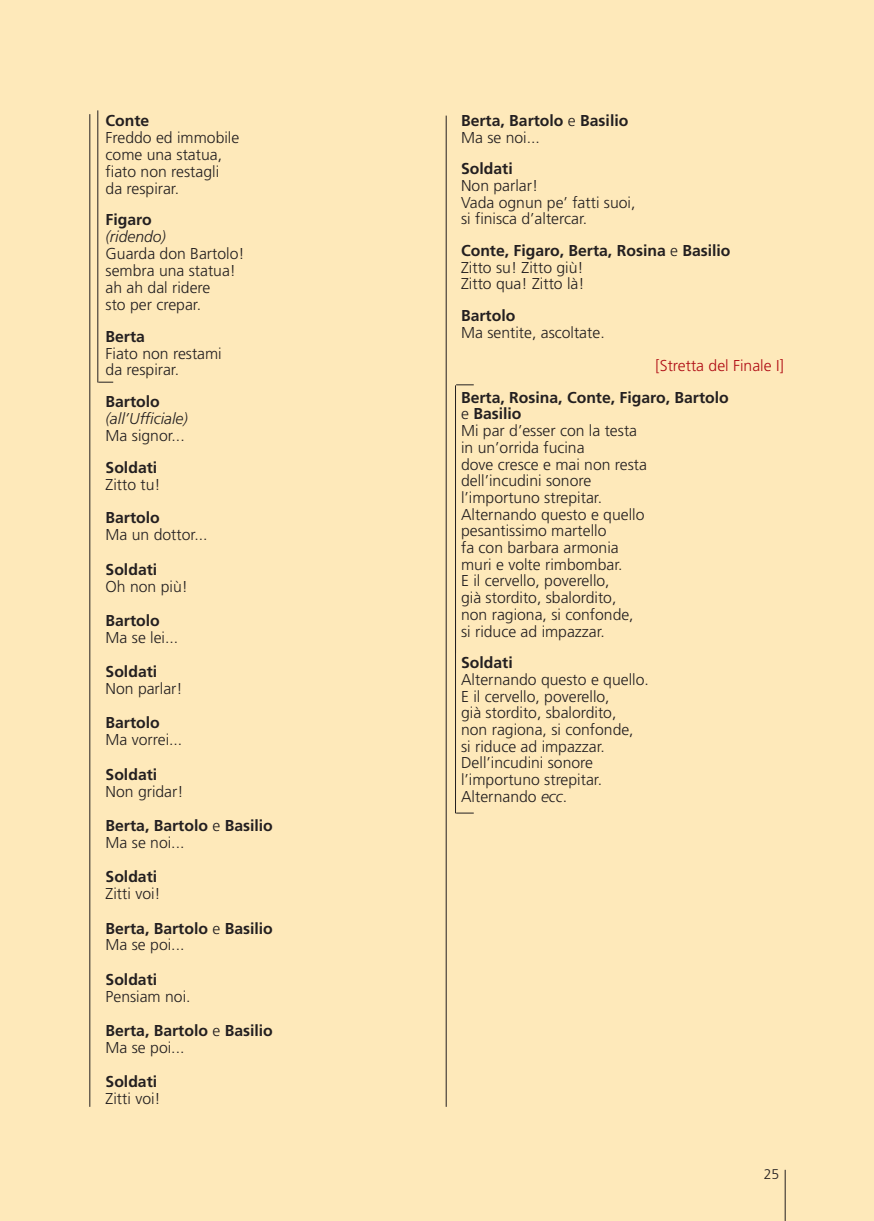
<style>
.page{position:relative;width:874px;height:1221px;background:#fff}
.page>*{position:absolute;margin:0;border:0;box-sizing:border-box;transform-origin:0 0}
.t1{font:300 15.75px/16.6px "Frutiger";color:#231f20}
.t2{font:700 15.75px/34.3px "Frutiger";color:#231f20}
.t3{font:italic 300 15.75px "Frutiger";color:#231f20}
.t4{font:300 15.75px "Frutiger";color:#b00d15}
.t5{font:300 14px "Frutiger";color:#231f20}
.s1{font-weight:300}
.s2{font-weight:700}
.s3{font-style:italic}
</style>
<div class="page">
<div style="left:15px;top:0;width:858px;height:1220px;background:#fee9ba"></div>
<hr style="left:784px;top:1169px;width:1px;height:51px;background:#231f20">
<hr style="left:445px;top:116px;width:1px;height:990px;background:#231f20">
<hr style="left:89px;top:114px;width:1px;height:992px;background:#231f20">
<div style="left:0;top:0;width:14px;height:1220px;background:#fee9ba"></div>
<svg style="left:98px;top:382px;width:15px;height:1px"></svg>
<hr style="left:97px;top:110px;width:1px;height:272px;background:#231f20">
<svg style="left:456px;top:384px;width:17px;height:1px"></svg>
<hr style="left:455px;top:385px;width:1px;height:268px;background:#231f20">
<svg style="left:456px;top:812px;width:17px;height:1px"></svg>
<hr style="left:455px;top:619px;width:1px;height:194px;background:#231f20">
<p class="t2" style="left:105px;top:105px;width:45px">Conte</p>
<p class="t1" style="left:105px;top:130px;width:135px">Freddo ed immobile come una statua, fiato non restagli da respirar.</p>
<p class="t2" style="left:105px;top:204px;width:48px">Figaro</p>
<p class="t3" style="left:105px;top:230px;width:62px">(ridendo)</p>
<p class="t1" style="left:105px;top:246px;width:140px">Guarda don Bartolo! sembra una statua! ah ah dal ridere<br>sto per crepar.</p>
<p class="t2" style="left:105px;top:320px;width:41px">Berta</p>
<p class="t1" style="left:105px;top:346px;width:118px">Fiato non restami da respirar.</p>
<p class="t2" style="left:105px;top:386px;width:56px">Bartolo</p>
<p class="t3" style="left:105px;top:412px;width:84px">(all’Ufficiale)</p>
<p class="t1" style="left:105px;top:428px;width:81px">Ma signor...</p>
<p class="t2" style="left:105px;top:451px;width:53px">Soldati</p>
<p class="t1" style="left:105px;top:477px;width:57px">Zitto tu!</p>
<p class="t2" style="left:105px;top:502px;width:56px">Bartolo</p>
<p class="t1" style="left:105px;top:527px;width:103px">Ma un dottor...</p>
<p class="t2" style="left:105px;top:553px;width:53px">Soldati</p>
<p class="t1" style="left:105px;top:579px;width:84px">Oh non più!</p>
<p class="t2" style="left:105px;top:604px;width:56px">Bartolo</p>
<p class="t1" style="left:105px;top:630px;width:74px">Ma se lei...</p>
<p class="t2" style="left:105px;top:655px;width:53px">Soldati</p>
<p class="t1" style="left:105px;top:681px;width:79px">Non parlar!</p>
<p class="t2" style="left:105px;top:707px;width:56px">Bartolo</p>
<p class="t1" style="left:105px;top:732px;width:78px">Ma vorrei...</p>
<p class="t2" style="left:105px;top:758px;width:53px">Soldati</p>
<p class="t2" style="left:105px;top:775px;width:169px"><span class="s1">Non gridar!<br></span>Berta, Bartolo <span class="s1">e</span> Basilio</p>
<p class="t1" style="left:105px;top:835px;width:80px">Ma se noi...</p>
<p class="t2" style="left:105px;top:860px;width:53px">Soldati</p>
<p class="t2" style="left:105px;top:877px;width:169px"><span class="s1">Zitti voi!<br></span>Berta, Bartolo <span class="s1">e</span> Basilio</p>
<p class="t1" style="left:105px;top:937px;width:80px">Ma se poi...</p>
<p class="t2" style="left:105px;top:963px;width:53px">Soldati</p>
<p class="t2" style="left:105px;top:980px;width:169px"><span class="s1">Pensiam noi.<br></span>Berta, Bartolo <span class="s1">e</span> Basilio</p>
<p class="t1" style="left:105px;top:1040px;width:80px">Ma se poi...</p>
<p class="t2" style="left:105px;top:1065px;width:53px">Soldati</p>
<p class="t1" style="left:105px;top:1090px;width:57px">Zitti voi!</p>
<p class="t2" style="left:461px;top:113px;width:169px;line-height:16.6px">Berta, Bartolo <span class="s1">e</span> Basilio<br><span class="s1">Ma se noi...</span></p>
<p class="t2" style="left:461px;top:153px;width:53px">Soldati</p>
<p class="t1" style="left:461px;top:178px;width:176px">Non parlar!<br>Vada ognun pe’ fatti suoi, si finisca d’altercar.</p>
<p class="t1" style="left:461px;top:243px;width:271px"><span class="s2">Conte, Figaro, Berta, Rosina</span> e <span class="s2">Basilio<br></span>Zitto su! Zitto giù!<br>Zitto qua! Zitto là!</p>
<p class="t2" style="left:461px;top:299px;width:56px">Bartolo</p>
<p class="t1" style="left:461px;top:325px;width:145px">Ma sentite, ascoltate.</p>
<p class="t4" style="left:655px;top:359px;width:130px">[Stretta del Finale I]</p>
<p class="t1" style="left:461px;top:390px;width:269px"><span class="s2">Berta, Rosina, Conte, Figaro, Bartolo </span>e <span class="s2">Basilio<br></span>Mi par d’esser con la testa<br>in un’orrida fucina<br>dove cresce e mai non resta dell’incudini sonore<br>l’importuno strepitar.<br>Alternando questo e quello pesantissimo martello<br>fa con barbara armonia<br>muri e volte rimbombar.<br>E il cervello, poverello,<br>già stordito, sbalordito,<br>non ragiona, si confonde,<br>si riduce ad impazzar.</p>
<p class="t2" style="left:461px;top:646px;width:53px">Soldati</p>
<p class="t1" style="left:461px;top:672px;width:189px">Alternando questo e quello.<br>E il cervello, poverello,<br>già stordito, sbalordito,<br>non ragiona, si confonde,<br>si riduce ad impazzar.<br>Dell’incudini sonore l’importuno strepitar.<br>Alternando <span class="s3">ecc</span>.</p>
<p class="t5" style="left:763px;top:1168px;width:17px">25</p>
</div>
